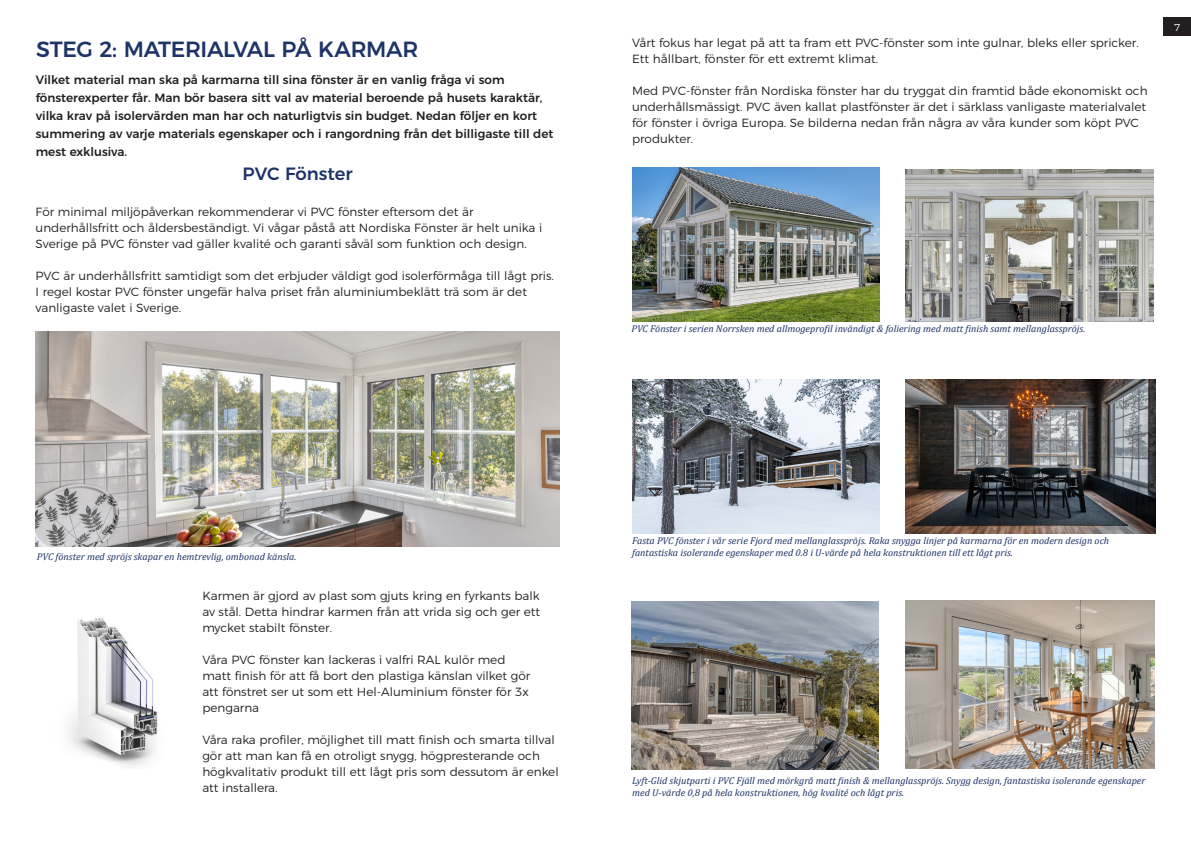
<style>
.page{position:relative;width:1191px;height:842px;background:#fff}
.page>*{position:absolute;margin:0;border:0;box-sizing:border-box;transform-origin:0 0}
.t1{font:500 22px "Montserrat";letter-spacing:-.015em;color:#1e3467}
.t2{font:500 17.8px "Montserrat";color:#1e3467}
.t3{font:500 12px/18px "Montserrat";color:#231f20}
.t4{font:300 11.9px/16px "Montserrat";color:#231f20}
.t5{font:300 10px "Montserrat";color:#fff}
.t6{font:italic 9.9px/12px "Cambria";color:#1e3467}
</style>
<div class="page">
<img style="left:68px;top:618px;width:90px;height:149px">
<img style="left:632px;top:380px;width:247px;height:153px">
<img style="left:905px;top:380px;width:250px;height:153px">
<img style="left:631px;top:601px;width:247px;height:168px">
<img style="left:905px;top:600px;width:250px;height:168px">
<img style="left:633px;top:168px;width:247px;height:153px">
<img style="left:905px;top:169px;width:248px;height:152px">
<img style="left:36px;top:331px;width:523px;height:215px">
<div style="left:1163px;top:18px;width:28px;height:18px;background:#231f20"></div>
<p class="t1" style="left:36px;top:32px;width:384px">STEG 2: MATERIALVAL PÅ KARMAR</p>
<p class="t3" style="left:36px;top:69px;width:519px">Vilket material man ska på karmarna till sina fönster är en vanlig fråga vi som fönsterexperter får. Man bör basera sitt val av material beroende på husets karaktär, vilka krav på isolervärden man har och naturligtvis sin budget. Nedan följer en kort summering av varje materials egenskaper och i rangordning från det billigaste till det mest exklusiva.</p>
<p class="t2" style="left:243px;top:160px;width:112px">PVC Fönster</p>
<p class="t4" style="left:36px;top:202px;width:508px">För minimal miljöpåverkan rekommenderar vi PVC fönster eftersom det är underhållsfritt och åldersbeständigt. Vi vågar påstå att Nordiska Fönster är helt unika i<br>Sverige på PVC fönster vad gäller kvalité och garanti såväl som funktion och design.</p>
<p class="t4" style="left:36px;top:266px;width:520px">PVC är underhållsfritt samtidigt som det erbjuder väldigt god isolerförmåga till lågt pris.<br>I regel kostar PVC fönster ungefär halva priset från aluminiumbeklätt trä som är det vanligaste valet i Sverige.</p>
<p class="t4" style="left:632px;top:34px;width:508px">Vårt fokus har legat på att ta fram ett PVC-fönster som inte gulnar, bleks eller spricker.<br>Ett hållbart, fönster för ett extremt klimat.</p>
<p class="t4" style="left:632px;top:82px;width:517px">Med PVC-fönster från Nordiska fönster har du tryggat din framtid både ekonomiskt och underhållsmässigt. PVC även kallat plastfönster är det i särklass vanligaste materialvalet för fönster i övriga Europa. Se bilderna nedan från några av våra kunder som köpt PVC produkter.</p>
<p class="t5" style="left:1174px;top:20px;width:8px">7</p>
<p class="t6" style="left:631px;top:322px;width:455px">PVC Fönster i serien Norrsken med allmogeprofil invändigt &amp; foliering med matt finish samt mellanglasspröjs.</p>
<p class="t6" style="left:37px;top:550px;width:261px">PVC fönster med spröjs skapar en hemtrevlig, ombonad känsla.</p>
<p class="t4" style="left:202px;top:586px;width:339px;text-align:justify">Karmen är gjord av plast som gjuts kring en fyrkants balk av stål. Detta hindrar karmen från att vrida sig och ger ett mycket stabilt fönster.</p>
<p class="t4" style="left:202px;top:650px;width:329px">Våra PVC fönster kan lackeras i valfri RAL kulör med matt finish för att få bort den plastiga känslan vilket gör att fönstret ser ut som ett Hel-Aluminium fönster för 3x pengarna</p>
<p class="t4" style="left:202px;top:730px;width:358px">Våra raka profiler, möjlighet till matt finish och smarta tillval gör att man kan få en otroligt snygg, högpresterande och högkvalitativ produkt till ett lågt pris som dessutom är enkel att installera.</p>
<p class="t6" style="left:632px;top:535px;width:478px">Fasta PVC fönster i vår serie Fjord med mellanglasspröjs. Raka snygga linjer på karmarna för en modern design och</p>
<p class="t6" style="left:632px;top:547px;width:382px">fantastiska isolerande egenskaper med 0.8 i U-värde på hela konstruktionen till ett lågt pris.</p>
<p class="t6" style="left:632px;top:775px;width:515px">Lyft-Glid skjutparti i PVC Fjäll med mörkgrå matt finish &amp; mellanglasspröjs. Snygg design, fantastiska isolerande egenskaper med U-värde 0,8 på hela konstruktionen, hög kvalité och lågt pris.</p>
</div>
